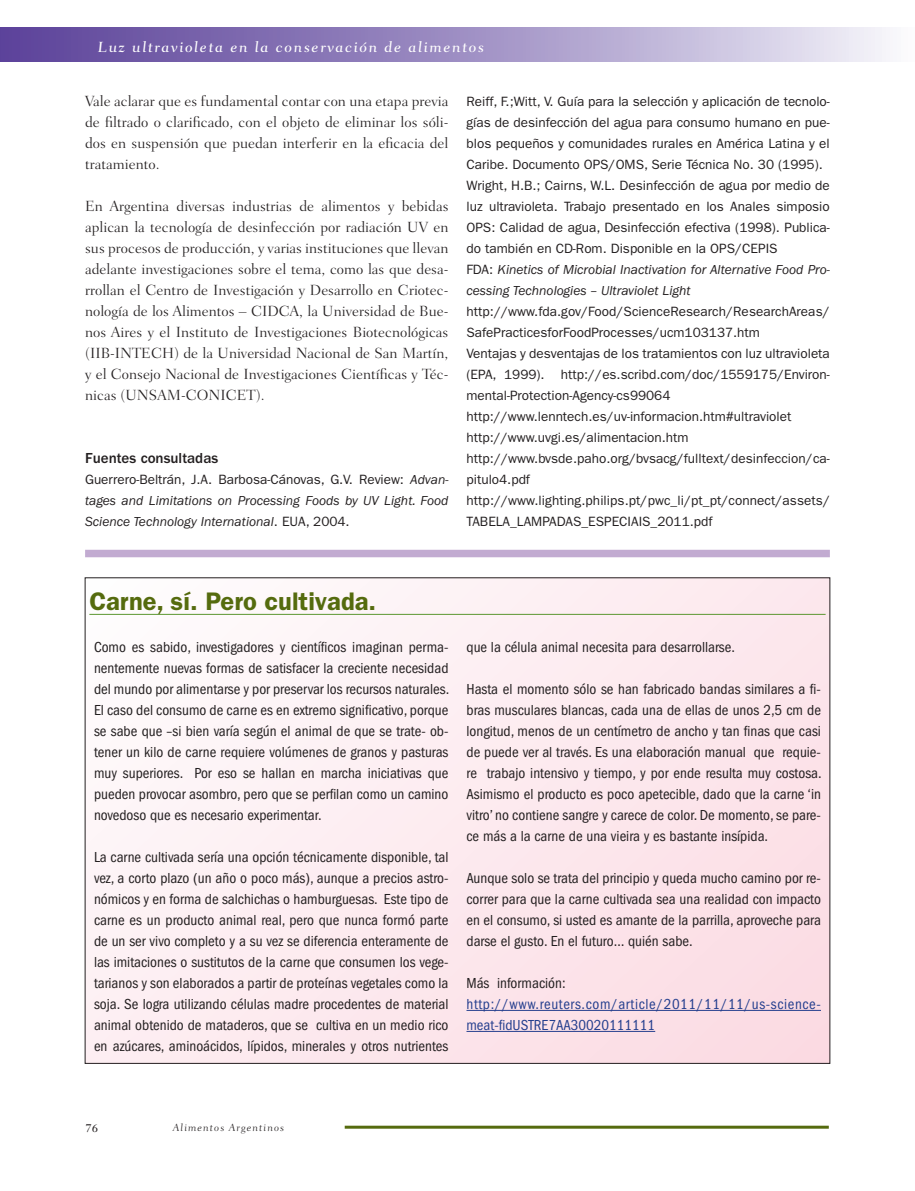
<style>
.page{position:relative;width:915px;height:1191px;background:#fff}
.page>*{position:absolute;margin:0;border:0;box-sizing:border-box;transform-origin:0 0}
.subtitulo{font:600 25.5px "ITC Franklin Gothic Std";color:#556b0e}
.t1{font:condensed 15px/21px "ITC Franklin Gothic Std";color:#231f20;text-align:justify}
.t2{font:300 15px/21px "Fairfield LT Std";color:#231f20;text-align:justify}
.t3{font:condensed 15px/21px "ITC Franklin Gothic Std";letter-spacing:.04em;color:#253f8e}
.t4{font:15px "Fairfield LT Std Caption Med";letter-spacing:.1em;color:#fff}
.t5{font:500 15px "ITC Franklin Gothic Std";color:#231f20}
.t6{font:13.5px/21px "ITC Franklin Gothic Std";color:#231f20;text-align:justify}
.t7{font:italic 13.5px/21px "ITC Franklin Gothic Std";color:#231f20;text-align:justify}
.t8{font:12px "Fairfield LT Std Caption Med";color:#231f20}
.t9{font:300 10.5px "Fairfield LT Std Caption";letter-spacing:.1em;color:#231f20}
.s1{font-style:normal}
</style>
<div class="page">
<div style="left:0;top:27px;width:914px;height:34px;background:linear-gradient(to right,#543995,#f0eff7)"></div>
<hr style="left:344px;top:1125px;width:484px;height:3px;background:#556b0e">
<div style="left:85px;top:578px;width:744px;height:485px;background:linear-gradient(to right,#fef6f8,#fce0e7)"></div>
<hr style="left:466px;top:1010px;width:354px;height:1px;background:#253f8e">
<hr style="left:466px;top:1031px;width:189px;height:1px;background:#253f8e">
<hr style="left:89px;top:614px;width:736px;height:1px;background:#5c9731">
<div style="left:85px;top:550px;width:744px;height:7px;background:#c2abd1"></div>
<p class="t4" style="left:98px;top:38px;width:388px">Luz ultravioleta en la conservación de alimentos</p>
<p class="t2" style="left:85px;top:90px;width:365px">Vale aclarar que es fundamental contar con una etapa previa de filtrado o clarificado, con el objeto de eliminar los sóli&shy;dos en suspensión que puedan interferir en la eficacia del tratamiento.</p>
<p class="t2" style="left:85px;top:195px;width:365px">En Argentina diversas industrias de alimentos y bebidas aplican la tecnología de desinfección por radiación UV en sus procesos de producción, y varias instituciones que llevan adelante investigaciones sobre el tema, como las que desa&shy;rrollan el Centro de Investigación y Desarrollo en Criotec&shy;nología de los Alimentos – CIDCA, la Universidad de Bue&shy;nos Aires y el Instituto de Investigaciones Biotecnológicas (IIB-INTECH) de la Universidad Nacional de San Martín, y el Consejo Nacional de Investigaciones Científicas y Téc&shy;nicas (UNSAM-CONICET).</p>
<p class="t5" style="left:85px;top:449px;width:135px">Fuentes consultadas</p>
<p class="t7" style="left:85px;top:469px;width:365px"><span class="s1">Guerrero-Beltrán, J.A. Barbosa-Cánovas, G.V. Review:</span> Advan&shy;tages and Limitations on Processing Foods by UV Light. Food Science Technology International<span class="s1">. EUA, 2004.</span></p>
<p class="t6" style="left:466px;top:91px;width:365px">Reiff, F.;Witt, V. Guía para la selección y aplicación de tecnolo&shy;gías de desinfección del agua para consumo humano en pue&shy;blos pequeños y comunidades rurales en América Latina y el Caribe. Documento OPS/OMS, Serie Técnica No. 30 (1995).</p>
<p class="t6" style="left:466px;top:175px;width:365px">Wright, H.B.; Cairns, W.L. Desinfección de agua por medio de luz ultravioleta. Trabajo presentado en los Anales simposio OPS: Calidad de agua, Desinfección efectiva (1998). Publica&shy;do también en CD-Rom. Disponible en la OPS/CEPIS</p>
<p class="t7" style="left:466px;top:259px;width:365px"><span class="s1">FDA:</span> Kinetics of Microbial Inactivation for Alternative Food Pro&shy;cessing Technologies – Ultraviolet Light</p>
<p class="t6" style="left:466px;top:301px;width:364px">http://www.fda.gov/Food/ScienceResearch/ResearchAreas/<br>SafePracticesforFoodProcesses/ucm103137.htm</p>
<p class="t6" style="left:466px;top:343px;width:365px">Ventajas y desventajas de los tratamientos con luz ultravioleta (EPA, 1999). http://es.scribd.com/doc/1559175/Environ&shy;mental-Protection-Agency-cs99064</p>
<p class="t6" style="left:466px;top:406px;width:326px">http://www.lenntech.es/uv-informacion.htm#ultraviolet</p>
<p class="t6" style="left:466px;top:427px;width:223px">http://www.uvgi.es/alimentacion.htm</p>
<p class="t6" style="left:466px;top:448px;width:365px">http://www.bvsde.paho.org/bvsacg/fulltext/desinfeccion/ca&shy;pitulo4.pdf</p>
<p class="t6" style="left:466px;top:490px;width:365px">http://www.lighting.philips.pt/pwc_li/pt_pt/connect/assets/<br>TABELA_LAMPADAS_ESPECIAIS_2011.pdf</p>
<p class="subtitulo" style="left:89px;top:586px;width:288px">Carne, sí. Pero cultivada.</p>
<p class="t1" style="left:94px;top:636px;width:356px">Como es sabido, investigadores y científicos imaginan perma&shy;nentemente nuevas formas de satisfacer la creciente necesidad del mundo por alimentarse y por preservar los recursos naturales.<br>El caso del consumo de carne es en extremo significativo, porque se sabe que –si bien varía según el animal de que se trate- ob&shy;tener un kilo de carne requiere volúmenes de granos y pasturas muy superiores. Por eso se hallan en marcha iniciativas que pueden provocar asombro, pero que se perfilan como un camino novedoso que es necesario experimentar.</p>
<p class="t1" style="left:94px;top:846px;width:356px">La carne cultivada sería una opción técnicamente disponible, tal vez, a corto plazo (un año o poco más), aunque a precios astro&shy;nómicos y en forma de salchichas o hamburguesas. Este tipo de carne es un producto animal real, pero que nunca formó parte de un ser vivo completo y a su vez se diferencia enteramente de las imitaciones o sustitutos de la carne que consumen los vege&shy;tarianos y son elaborados a partir de proteínas vegetales como la soja. Se logra utilizando células madre procedentes de material animal obtenido de mataderos, que se cultiva en un medio rico en azúcares, aminoácidos, lípidos, minerales y otros nutrientes</p>
<p class="t1" style="left:466px;top:636px;width:270px">que la célula animal necesita para desarrollarse.</p>
<p class="t1" style="left:466px;top:678px;width:356px">Hasta el momento sólo se han fabricado bandas similares a fi&shy;bras musculares blancas, cada una de ellas de unos 2,5 cm de longitud, menos de un centímetro de ancho y tan finas que casi de puede ver al través. Es una elaboración manual que requie&shy;re trabajo intensivo y tiempo, y por ende resulta muy costosa.<br>Asimismo el producto es poco apetecible, dado que la carne ‘in vitro’ no contiene sangre y carece de color. De momento, se pare&shy;ce más a la carne de una vieira y es bastante insípida.</p>
<p class="t1" style="left:466px;top:867px;width:356px">Aunque solo se trata del principio y queda mucho camino por re&shy;correr para que la carne cultivada sea una realidad con impacto en el consumo, si usted es amante de la parrilla, aproveche para darse el gusto. En el futuro… quién sabe.</p>
<p class="t1" style="left:466px;top:972px;width:101px">Más información:</p>
<p class="t3" style="left:466px;top:993px;width:356px">http://www.reuters.com/article/2011/11/11/us-science&shy;meat-fidUSTRE7AA30020111111</p>
<p class="t8" style="left:85px;top:1120px;width:15px">76</p>
<p class="t9" style="left:173px;top:1121px;width:113px">Alimentos Argentinos</p>
</div>
